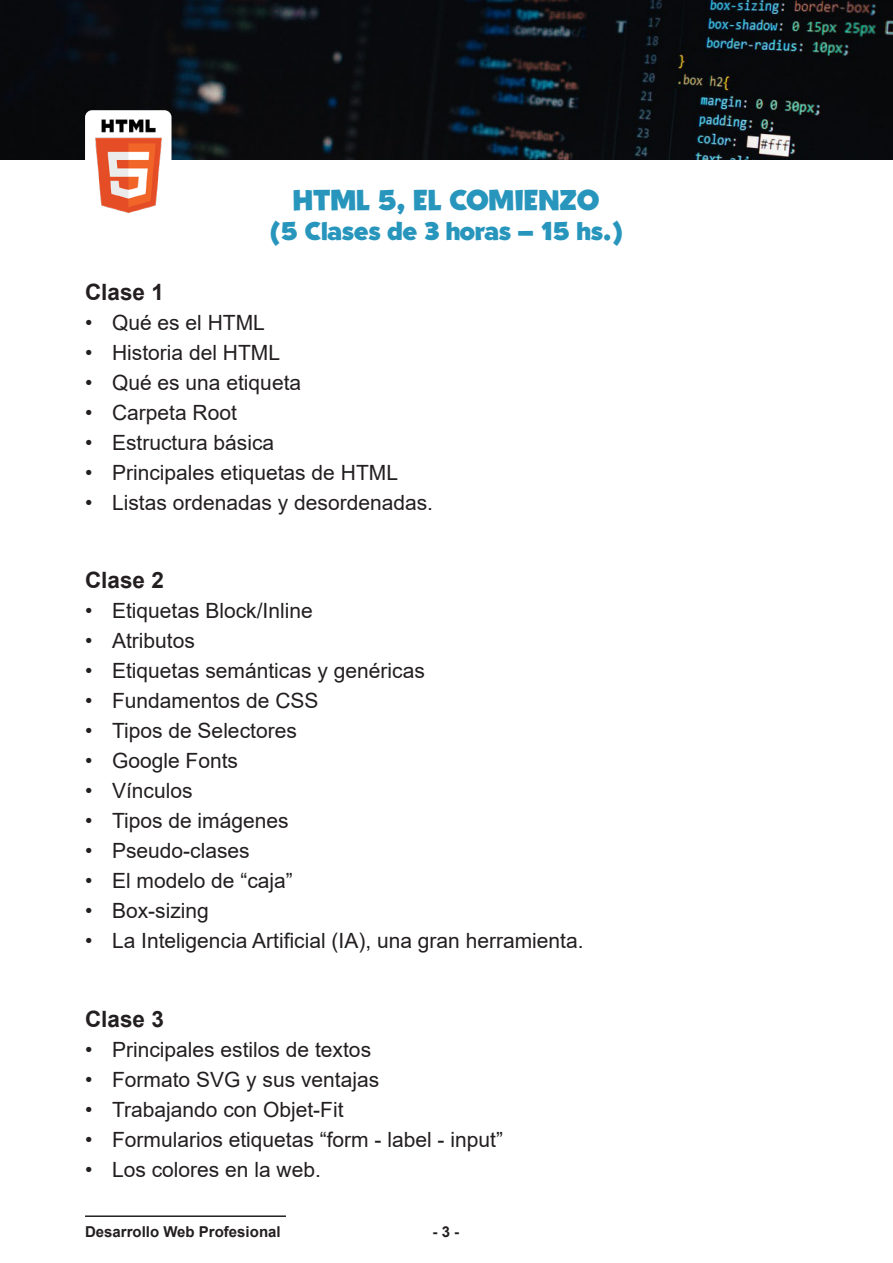
<style>
.page{position:relative;width:893px;height:1263px;background:#fff}
.page>*{position:absolute;margin:0;border:0;box-sizing:border-box;transform-origin:0 0}
.t1{font:30px "Fright Night";color:#2896bc}
.t2{font:27px "Fright Night";color:#2896bc}
.t3{font:700 22.5px "Arial";color:#231f20}
.t4{font:21px "Arial";color:#231f20}
.t5{font:700 15px "Arial";color:#231f20}
</style>
<div class="page">
<hr style="left:85px;top:1215px;width:201px;height:2px;background:#231f20">
<img style="left:0;top:0;width:893px;height:159px">
<div style="left:85px;top:110px;width:86px;height:115px;background:#fff;border-radius:7px"></div>
<img style="left:95px;top:119px;width:67px;height:95px">
<p class="t1" style="left:293px;top:180px;width:308px">HTML 5, EL COMIENZO</p>
<p class="t2" style="left:265px;top:213px;width:363px">(5 Clases de 3 horas – 15 hs.)</p>
<p class="t3" style="left:85px;top:276px;width:80px">Clase 1</p>
<p class="t4" style="left:85px;top:308px;width:181px">• Qué es el HTML</p>
<p class="t4" style="left:85px;top:338px;width:197px">• Historia del HTML</p>
<p class="t4" style="left:85px;top:368px;width:218px">• Qué es una etiqueta</p>
<p class="t4" style="left:85px;top:398px;width:153px">• Carpeta Root</p>
<p class="t4" style="left:85px;top:428px;width:191px">• Estructura básica</p>
<p class="t4" style="left:85px;top:458px;width:314px">• Principales etiquetas de HTML</p>
<p class="t4" style="left:85px;top:488px;width:350px">• Listas ordenadas y desordenadas.</p>
<p class="t3" style="left:85px;top:564px;width:80px">Clase 2</p>
<p class="t4" style="left:85px;top:596px;width:229px">• Etiquetas Block/Inline</p>
<p class="t4" style="left:85px;top:626px;width:111px">• Atributos</p>
<p class="t4" style="left:85px;top:656px;width:341px">• Etiquetas semánticas y genéricas</p>
<p class="t4" style="left:85px;top:686px;width:235px">• Fundamentos de CSS</p>
<p class="t4" style="left:85px;top:716px;width:213px">• Tipos de Selectores</p>
<p class="t4" style="left:85px;top:746px;width:155px">• Google Fonts</p>
<p class="t4" style="left:85px;top:776px;width:109px">• Vínculos</p>
<p class="t4" style="left:85px;top:806px;width:205px">• Tipos de imágenes</p>
<p class="t4" style="left:85px;top:836px;width:166px">• Pseudo-clases</p>
<p class="t4" style="left:85px;top:866px;width:209px">• El modelo de “caja”</p>
<p class="t4" style="left:85px;top:896px;width:125px">• Box-sizing</p>
<p class="t4" style="left:85px;top:926px;width:500px">• La Inteligencia Artificial (IA), una gran herramienta.</p>
<p class="t3" style="left:85px;top:1004px;width:80px">Clase 3</p>
<p class="t4" style="left:85px;top:1035px;width:288px">• Principales estilos de textos</p>
<p class="t4" style="left:85px;top:1065px;width:296px">• Formato SVG y sus ventajas</p>
<p class="t4" style="left:85px;top:1095px;width:260px">• Trabajando con Objet-Fit</p>
<p class="t4" style="left:85px;top:1125px;width:419px">• Formularios etiquetas “form - label - input”</p>
<p class="t4" style="left:85px;top:1155px;width:237px">• Los colores en la web.</p>
<p class="t5" style="left:85px;top:1221px;width:197px">Desarrollo Web Profesional</p>
<p class="t5" style="left:432px;top:1221px;width:28px">- 3 -</p>
</div>
